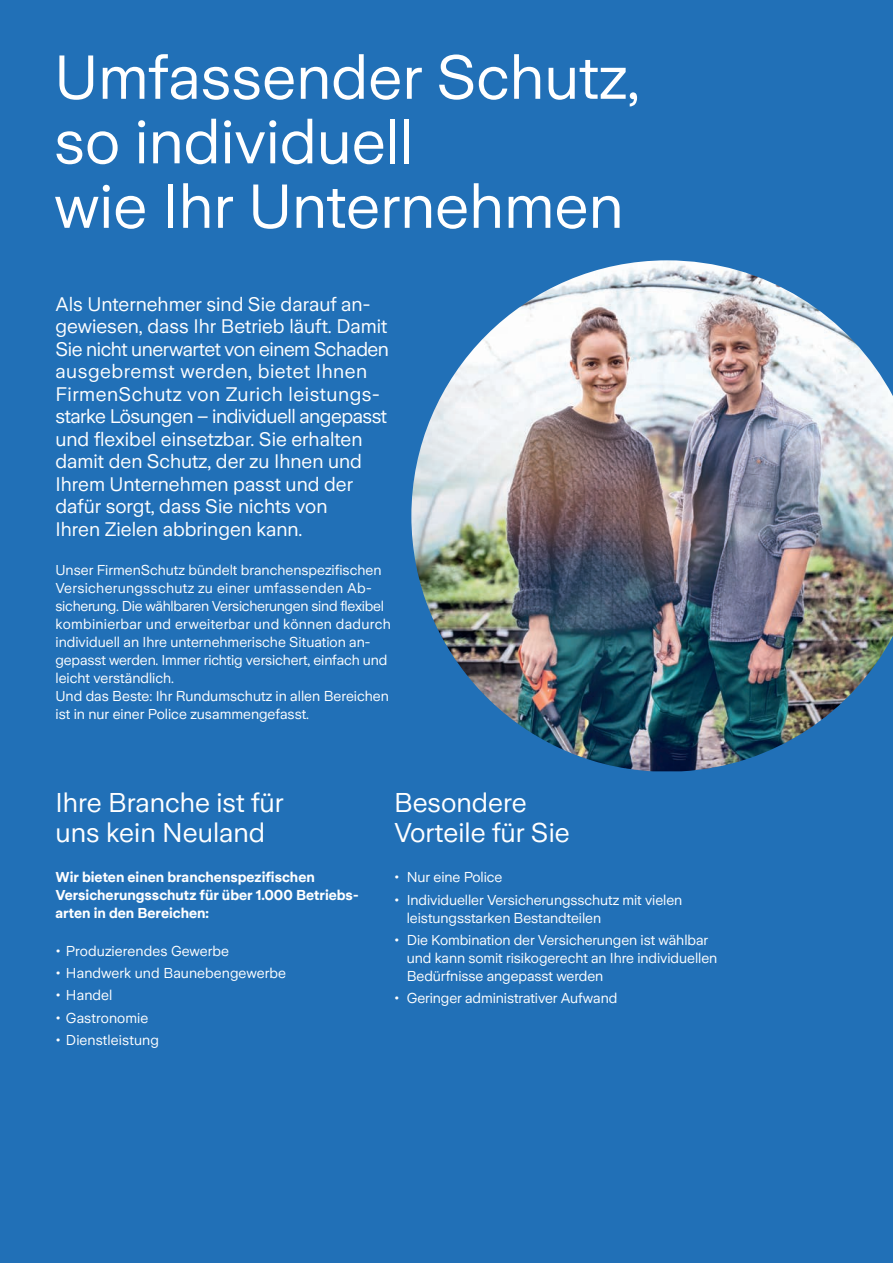
<style>
.page{position:relative;width:893px;height:1263px;background:#2170b7}
.page>*{position:absolute;margin:0;border:0;box-sizing:border-box;transform-origin:0 0}
.t1{font:61.5px/64.5px "Zurich Sans";color:#fff}
.t2{font:27px/30px "Zurich Sans";color:#fff}
.t3{font:19.5px/22.5px "Zurich Sans";color:#fff}
.t4{font:14.25px/18px "Zurich Sans";letter-spacing:-.005em;color:#fff}
.t5{font:700 14.25px/18px "Zurich Sans";color:#fff}
</style>
<div class="page">
<img style="left:411px;top:260px;width:482px;height:511px">
<h1 class="t1" style="left:54px;top:46px;width:587px">Umfassender Schutz, so individuell<br>wie Ihr Unternehmen</h1>
<p class="t3" style="left:55px;top:293px;width:335px">Als Unternehmer sind Sie darauf an&shy;gewiesen, dass Ihr Betrieb läuft. Damit Sie nicht unerwartet von einem Schaden ausgebremst werden, bietet Ihnen FirmenSchutz von Zurich leistungs&shy;starke Lösungen – individuell angepasst und flexibel einsetzbar. Sie erhalten damit den Schutz, der zu Ihnen und Ihrem Unternehmen passt und der dafür sorgt, dass Sie nichts von<br>Ihren Zielen abbringen kann.</p>
<p class="t4" style="left:55px;top:561px;width:337px">Unser FirmenSchutz bündelt branchenspezifischen Versicherungsschutz zu einer umfassenden Ab&shy;sicherung. Die wählbaren Versicherungen sind flexibel kombinierbar und erweiterbar und können dadurch individuell an Ihre unternehmerische Situation an&shy;gepasst werden. Immer richtig versichert, einfach und leicht verständlich.<br>Und das Beste: Ihr Rundumschutz in allen Bereichen ist in nur einer Police zusammengefasst.</p>
<h2 class="t2" style="left:55px;top:788px;width:230px">Ihre Branche ist für uns kein Neuland</h2>
<p class="t5" style="left:55px;top:869px;width:305px">Wir bieten einen branchenspezifischen<br>Versicherungsschutz für über 1.000 Betriebs&shy;arten in den Bereichen:</p>
<p class="t4" style="left:55px;top:942px;width:175px">• Produzierendes Gewerbe</p>
<p class="t4" style="left:55px;top:964px;width:232px">• Handwerk und Baunebengewerbe</p>
<p class="t4" style="left:55px;top:987px;width:58px">• Handel</p>
<p class="t4" style="left:55px;top:1009px;width:94px">• Gastronomie</p>
<p class="t4" style="left:55px;top:1031px;width:105px">• Dienstleistung</p>
<h2 class="t2" style="left:394px;top:788px;width:177px">Besondere<br>Vorteile für Sie</h2>
<p class="t4" style="left:394px;top:869px;width:110px">• Nur eine Police</p>
<p class="t4" style="left:407px;top:891px;width:277px;text-indent:-13px">• Individueller Versicherungsschutz mit vielen leistungsstarken Bestandteilen</p>
<p class="t4" style="left:407px;top:931px;width:312px;text-indent:-13px">• Die Kombination der Versicherungen ist wählbar und kann somit risikogerecht an Ihre individuellen<br>Bedürfnisse angepasst werden</p>
<p class="t4" style="left:394px;top:989px;width:225px">• Geringer administrativer Aufwand</p>
</div>
